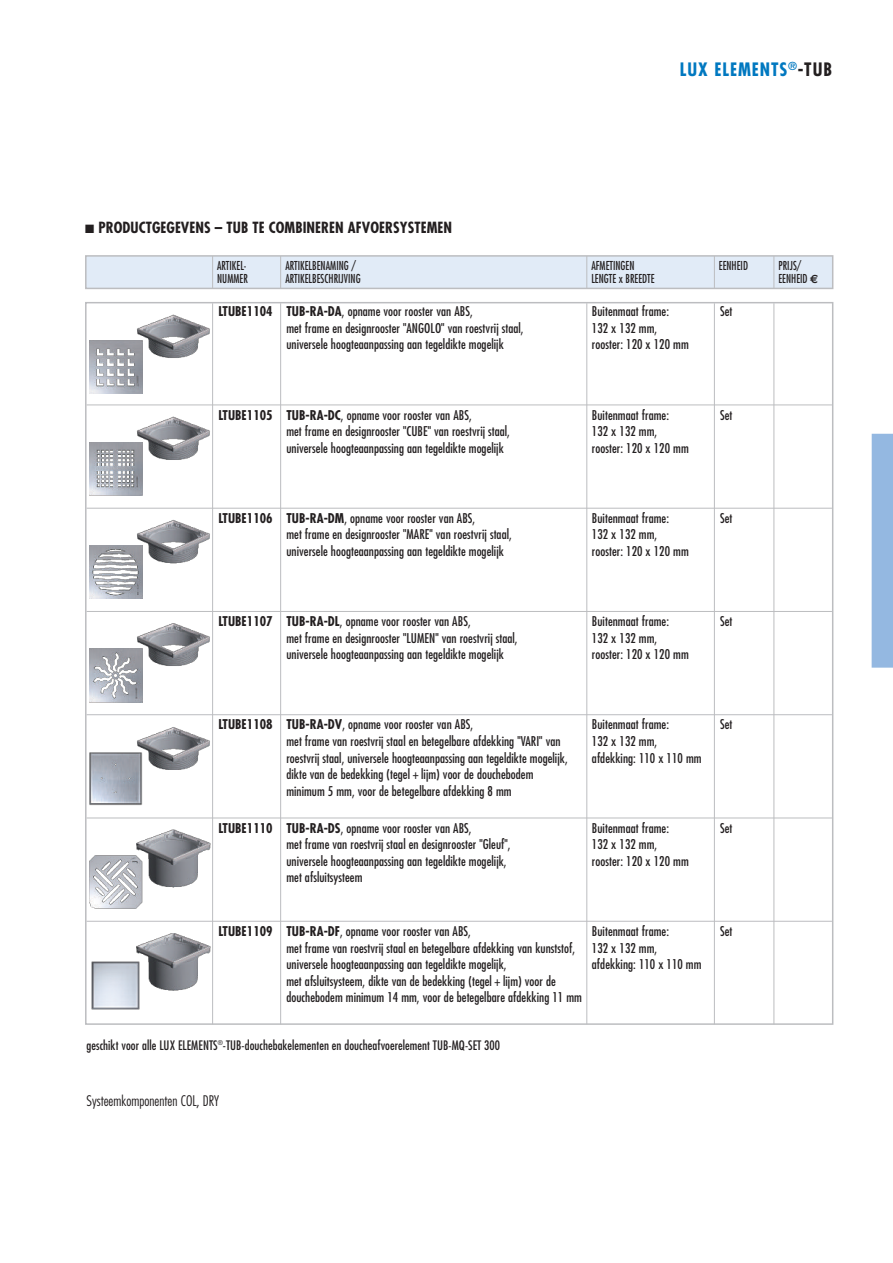
<style>
.page{position:relative;width:893px;height:1263px;background:#fff}
.page>*{position:absolute;margin:0;border:0;box-sizing:border-box;transform-origin:0 0}
.t1{font:700 condensed 18px "Futura";letter-spacing:.05em;color:#0078c0}
.t2{font:700 condensed 15px "Futura";letter-spacing:.005em;color:#231f20}
.t3{font:300 condensed 14.25px "Futura";color:#231f20}
.t4{font:condensed 13.2px/16.5px "Futura";letter-spacing:.005em;color:#231f20}
.t5{font:condensed 12.75px "Futura";letter-spacing:.005em;color:#231f20}
.t6{font:condensed 12px "Futura";letter-spacing:.005em;color:#231f20;scale:.9 1}
.s1{color:#231f20}
.s2{font-family:"Euro Sans";font-weight:700;font-stretch:normal}
.s3{font-weight:700}
</style>
<div class="page">
<div style="left:872px;top:434px;width:21px;height:234px;background:#94b8e1"></div>
<hr style="left:87px;top:405px;width:745px;height:1px;background:#bcbdc0">
<hr style="left:87px;top:508px;width:745px;height:1px;background:#bcbdc0">
<hr style="left:87px;top:611px;width:745px;height:1px;background:#bcbdc0">
<hr style="left:87px;top:714px;width:745px;height:1px;background:#bcbdc0">
<hr style="left:87px;top:818px;width:745px;height:1px;background:#bcbdc0">
<hr style="left:87px;top:921px;width:745px;height:1px;background:#bcbdc0">
<hr style="left:212px;top:303px;width:1px;height:721px;background:#bcbdc0">
<hr style="left:280px;top:303px;width:1px;height:721px;background:#bcbdc0">
<hr style="left:586px;top:303px;width:1px;height:721px;background:#bcbdc0">
<hr style="left:714px;top:303px;width:1px;height:721px;background:#bcbdc0">
<hr style="left:773px;top:303px;width:1px;height:721px;background:#bcbdc0">
<img style="left:137px;top:315px;width:73px;height:55px">
<img style="left:89px;top:340px;width:53px;height:54px">
<img style="left:137px;top:417px;width:73px;height:55px">
<img style="left:89px;top:442px;width:53px;height:53px">
<img style="left:137px;top:520px;width:73px;height:55px">
<img style="left:89px;top:545px;width:53px;height:54px">
<img style="left:136px;top:623px;width:74px;height:55px">
<img style="left:89px;top:649px;width:53px;height:53px">
<img style="left:137px;top:727px;width:73px;height:55px">
<img style="left:89px;top:752px;width:53px;height:53px">
<img style="left:136px;top:830px;width:74px;height:64px">
<img style="left:89px;top:855px;width:53px;height:54px">
<img style="left:136px;top:933px;width:74px;height:58px">
<img style="left:91px;top:959px;width:51px;height:51px">
<div style="left:87px;top:257px;width:745px;height:31px;background:#e1ebf7"></div>
<div style="left:85px;top:255px;width:748px;height:34px;border:2px solid #bcbdc0"></div>
<hr style="left:280px;top:256px;width:1px;height:32px;background:#bcbdc0">
<hr style="left:212px;top:256px;width:1px;height:32px;background:#bcbdc0">
<hr style="left:714px;top:256px;width:1px;height:32px;background:#bcbdc0">
<hr style="left:773px;top:256px;width:1px;height:32px;background:#bcbdc0">
<hr style="left:586px;top:256px;width:1px;height:32px;background:#bcbdc0">
<p class="t2" style="left:85px;top:221px;width:369px">■ PRODUCTGEGEVENS – TUB TE COMBINEREN AFVOERSYSTEMEN</p>
<h1 class="t1" style="left:680px;top:61px;width:154px">LUX ELEMENTS<sup>®</sup><span class="s1">-TUB</span></h1>
<p class="t6" style="left:217px;top:260px;width:34px">ARTIKEL-</p>
<p class="t6" style="left:285px;top:260px;width:80px">ARTIKELBENAMING /</p>
<p class="t6" style="left:591px;top:260px;width:49px">AFMETINGEN</p>
<p class="t6" style="left:719px;top:260px;width:34px">EENHEID</p>
<p class="t6" style="left:778px;top:260px;width:27px">PRIJS/</p>
<p class="t6" style="left:217px;top:273px;width:36px">NUMMER</p>
<p class="t6" style="left:285px;top:273px;width:85px">ARTIKELBESCHRIJVING</p>
<p class="t6" style="left:591px;top:273px;width:72px">LENGTE x BREEDTE</p>
<p class="t6" style="left:778px;top:273px;width:46px">EENHEID <span class="s2">€</span></p>
<p class="t4" style="left:218px;top:304px;width:256px"><span class="s3">LTUBE1104 TUB-RA-DA</span>, opname voor rooster van ABS,</p>
<p class="t4" style="left:592px;top:304px;width:79px">Buitenmaat frame:</p>
<p class="t4" style="left:720px;top:304px;width:14px">Set</p>
<p class="t4" style="left:286px;top:321px;width:239px">met frame en designrooster "ANGOLO" van roestvrij staal,</p>
<p class="t4" style="left:592px;top:321px;width:67px">132 x 132 mm,</p>
<p class="t4" style="left:286px;top:337px;width:219px">universele hoogteaanpassing aan tegeldikte mogelijk</p>
<p class="t4" style="left:592px;top:337px;width:98px">rooster: 120 x 120 mm</p>
<p class="t4" style="left:218px;top:407px;width:255px"><span class="s3">LTUBE1105 TUB-RA-DC</span>, opname voor rooster van ABS,</p>
<p class="t4" style="left:592px;top:407px;width:79px">Buitenmaat frame:</p>
<p class="t4" style="left:720px;top:407px;width:14px">Set</p>
<p class="t4" style="left:286px;top:424px;width:225px">met frame en designrooster "CUBE" van roestvrij staal,</p>
<p class="t4" style="left:592px;top:424px;width:67px">132 x 132 mm,</p>
<p class="t4" style="left:286px;top:440px;width:219px">universele hoogteaanpassing aan tegeldikte mogelijk</p>
<p class="t4" style="left:592px;top:440px;width:98px">rooster: 120 x 120 mm</p>
<p class="t4" style="left:218px;top:511px;width:258px"><span class="s3">LTUBE1106 TUB-RA-DM</span>, opname voor rooster van ABS,</p>
<p class="t4" style="left:592px;top:511px;width:79px">Buitenmaat frame:</p>
<p class="t4" style="left:720px;top:511px;width:14px">Set</p>
<p class="t4" style="left:286px;top:527px;width:227px">met frame en designrooster "MARE" van roestvrij staal,</p>
<p class="t4" style="left:592px;top:527px;width:67px">132 x 132 mm,</p>
<p class="t4" style="left:286px;top:544px;width:219px">universele hoogteaanpassing aan tegeldikte mogelijk</p>
<p class="t4" style="left:592px;top:544px;width:98px">rooster: 120 x 120 mm</p>
<p class="t4" style="left:218px;top:614px;width:254px"><span class="s3">LTUBE1107 TUB-RA-DL</span>, opname voor rooster van ABS,</p>
<p class="t4" style="left:592px;top:614px;width:79px">Buitenmaat frame:</p>
<p class="t4" style="left:720px;top:614px;width:14px">Set</p>
<p class="t4" style="left:286px;top:630px;width:233px">met frame en designrooster "LUMEN" van roestvrij staal,</p>
<p class="t4" style="left:592px;top:630px;width:67px">132 x 132 mm,</p>
<p class="t4" style="left:286px;top:647px;width:219px">universele hoogteaanpassing aan tegeldikte mogelijk</p>
<p class="t4" style="left:592px;top:647px;width:98px">rooster: 120 x 120 mm</p>
<p class="t4" style="left:218px;top:717px;width:256px"><span class="s3">LTUBE1108 TUB-RA-DV</span>, opname voor rooster van ABS,</p>
<p class="t4" style="left:592px;top:717px;width:79px">Buitenmaat frame:</p>
<p class="t4" style="left:720px;top:717px;width:14px">Set</p>
<p class="t4" style="left:286px;top:734px;width:276px">met frame van roestvrij staal en betegelbare afdekking "VARI" van</p>
<p class="t4" style="left:592px;top:734px;width:67px">132 x 132 mm,</p>
<p class="t4" style="left:286px;top:750px;width:283px">roestvrij staal, universele hoogteaanpassing aan tegeldikte mogelijk,</p>
<p class="t4" style="left:592px;top:750px;width:111px">afdekking: 110 x 110 mm</p>
<p class="t4" style="left:286px;top:767px;width:249px">dikte van de bedekking (tegel + lijm) voor de douchebodem minimum 5 mm, voor de betegelbare afdekking 8 mm</p>
<p class="t4" style="left:218px;top:820px;width:255px"><span class="s3">LTUBE1110 TUB-RA-DS</span>, opname voor rooster van ABS,</p>
<p class="t4" style="left:592px;top:820px;width:79px">Buitenmaat frame:</p>
<p class="t4" style="left:720px;top:820px;width:14px">Set</p>
<p class="t4" style="left:286px;top:837px;width:226px">met frame van roestvrij staal en designrooster "Gleuf",</p>
<p class="t4" style="left:592px;top:837px;width:67px">132 x 132 mm,</p>
<p class="t4" style="left:286px;top:853px;width:222px">universele hoogteaanpassing aan tegeldikte mogelijk,</p>
<p class="t4" style="left:592px;top:853px;width:98px">rooster: 120 x 120 mm</p>
<p class="t4" style="left:286px;top:870px;width:78px">met afsluitsysteem</p>
<p class="t4" style="left:218px;top:924px;width:254px"><span class="s3">LTUBE1109 TUB-RA-DF</span>, opname voor rooster van ABS,</p>
<p class="t4" style="left:592px;top:924px;width:79px">Buitenmaat frame:</p>
<p class="t4" style="left:720px;top:924px;width:14px">Set</p>
<p class="t4" style="left:286px;top:940px;width:290px">met frame van roestvrij staal en betegelbare afdekking van kunststof,</p>
<p class="t4" style="left:592px;top:940px;width:67px">132 x 132 mm,</p>
<p class="t4" style="left:286px;top:957px;width:222px">universele hoogteaanpassing aan tegeldikte mogelijk,</p>
<p class="t4" style="left:592px;top:957px;width:111px">afdekking: 110 x 110 mm</p>
<p class="t4" style="left:286px;top:973px;width:297px">met afsluitsysteem, dikte van de bedekking (tegel + lijm) voor de douchebodem minimum 14 mm, voor de betegelbare afdekking 11 mm</p>
<p class="t5" style="left:87px;top:1039px;width:415px">geschikt voor alle LUX ELEMENTS<sup>®</sup>-TUB-douchebakelementen en doucheafvoerelement TUB-MQ-SET 300</p>
<p class="t3" style="left:87px;top:1094px;width:134px">Systeemkomponenten COL, DRY</p>
</div>
